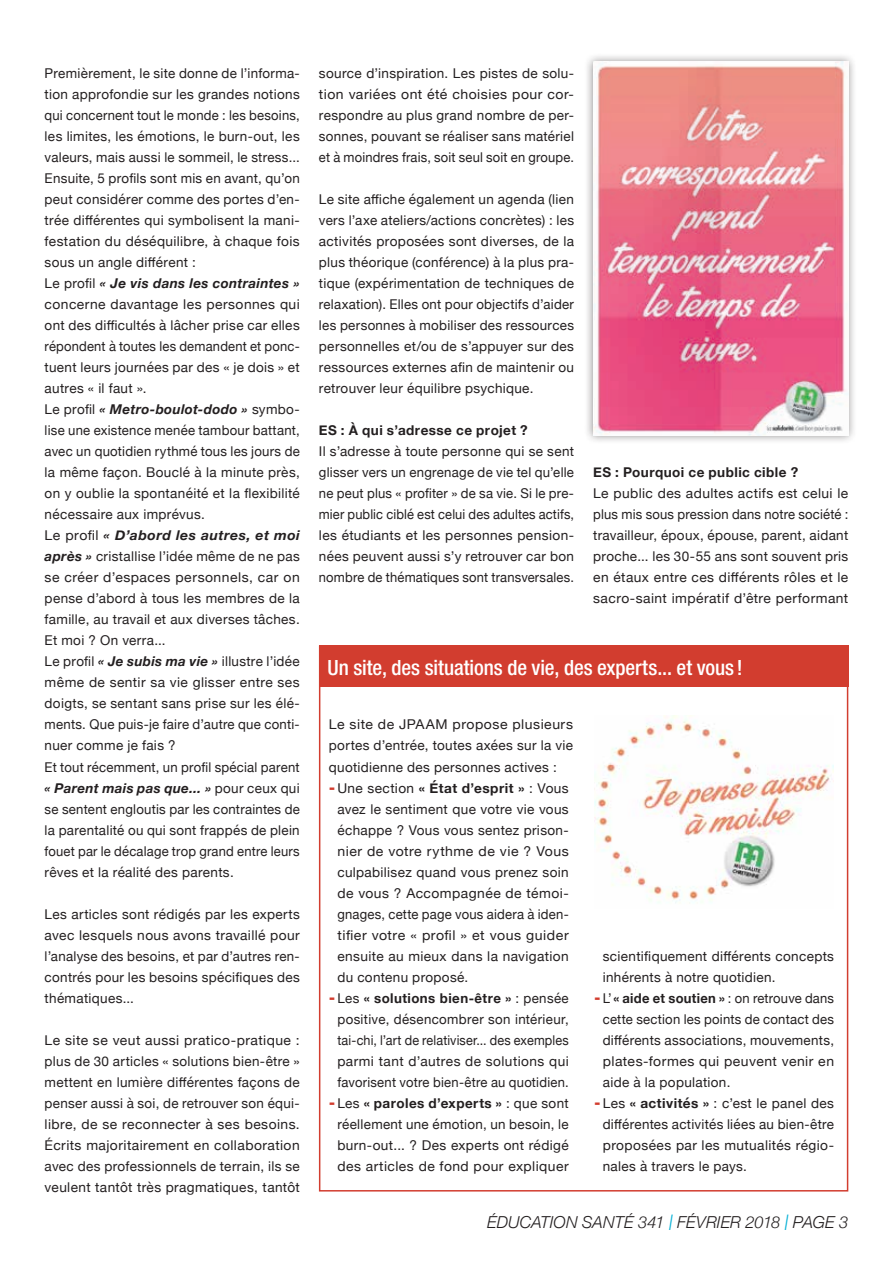
<style>
.page{position:relative;width:893px;height:1263px;background:#fff}
.page>*{position:absolute;margin:0;border:0;box-sizing:border-box;transform-origin:0 0}
.t1{font:33px "The Sans";color:#d23d2f;scale:.6 1}
.t2{font:500 condensed 21px "Helvetica Neue";letter-spacing:-.005em;color:#fff}
.t3{font:italic 300 16.5px "Helvetica Neue";letter-spacing:.005em;color:#231f20}
.t4{font:13.5px/21px "Helvetica Neue";letter-spacing:.025em;color:#231f20;text-align:justify}
.t5{font:13.5px/21px "Helvetica Neue";letter-spacing:.025em;color:#231f20;text-align:justify;scale:.96 1}
.t6{font:13.5px/21px "Helvetica Neue";letter-spacing:.025em;color:#231f20;text-align:justify;scale:1.04 1}
.t7{font:700 13.5px "Helvetica Neue";letter-spacing:.03em;color:#231f20}
.s1{font-weight:700;font-style:italic}
.s2{font-weight:700}
.s3{font-size:21.45px;color:#06b0d5}
</style>
<div class="page">
<div style="left:319px;top:645px;width:529px;height:42px;background:#d23d2f"></div>
<img style="left:594px;top:715px;width:240px;height:188px">
<div style="left:584px;top:52px;width:273px;height:393px;background:#231f20;opacity:.5"></div>
<img style="left:593px;top:61px;width:255px;height:374px">
<p class="t4" style="left:45px;top:64px;width:257px;text-align:left">Premièrement, le site donne de l’informa&shy;tion approfondie sur les grandes notions qui concernent tout le monde : les besoins, les limites, les émotions, le burn-out, les valeurs, mais aussi le sommeil, le stress...<br>Ensuite, 5 profils sont mis en avant, qu’on peut considérer comme des portes d’en&shy;trée différentes qui symbolisent la mani&shy;festation du déséquilibre, à chaque fois sous un angle différent :<br>Le profil <span class="s1">« Je vis dans les contraintes » </span>concerne davantage les personnes qui ont des difficultés à lâcher prise car elles répondent à toutes les demandent et ponc&shy;tuent leurs journées par des « je dois » et autres « il faut ».<br>Le profil <span class="s1">« Metro-boulot-dodo »</span> symbo&shy;lise une existence menée tambour battant, avec un quotidien rythmé tous les jours de la même façon. Bouclé à la minute près, on y oublie la spontanéité et la flexibilité nécessaire aux imprévus.<br>Le profil <span class="s1">« D’abord les autres, et moi après »</span> cristallise l’idée même de ne pas se créer d’espaces personnels, car on pense d’abord à tous les membres de la famille, au travail et aux diverses tâches.<br>Et moi ? On verra...<br>Le profil <span class="s1">« Je subis ma vie »</span> illustre l’idée même de sentir sa vie glisser entre ses doigts, se sentant sans prise sur les élé&shy;ments. Que puis-je faire d’autre que conti&shy;nuer comme je fais ?<br>Et tout récemment, un profil spécial parent <span class="s1">« Parent mais pas que... »</span> pour ceux qui se sentent engloutis par les contraintes de la parentalité ou qui sont frappés de plein fouet par le décalage trop grand entre leurs rêves et la réalité des parents.</p>
<p class="t4" style="left:45px;top:904px;width:257px">Les articles sont rédigés par les experts avec lesquels nous avons travaillé pour l’analyse des besoins, et par d’autres ren&shy;contrés pour les besoins spécifiques des thématiques...</p>
<p class="t4" style="left:45px;top:1030px;width:257px">Le site se veut aussi pratico-pratique : plus de 30 articles « solutions bien-être » mettent en lumière différentes façons de penser aussi à soi, de retrouver son équi&shy;libre, de se reconnecter à ses besoins.<br>Écrits majoritairement en collaboration avec des professionnels de terrain, ils se veulent tantôt très pragmatiques, tantôt</p>
<p class="t4" style="left:319px;top:64px;width:257px">source d’inspiration. Les pistes de solu&shy;tion variées ont été choisies pour cor&shy;respondre au plus grand nombre de per&shy;sonnes, pouvant se réaliser sans matériel et à moindres frais, soit seul soit en groupe.</p>
<p class="t4" style="left:319px;top:190px;width:257px">Le site affiche également un agenda (lien vers l’axe ateliers/actions concrètes) : les activités proposées sont diverses, de la plus théorique (conférence) à la plus pra&shy;tique (expérimentation de techniques de relaxation). Elles ont pour objectifs d’aider les personnes à mobiliser des ressources personnelles et/ou de s’appuyer sur des ressources externes afin de maintenir ou retrouver leur équilibre psychique.</p>
<p class="t7" style="left:319px;top:420px;width:210px">ES : À qui s’adresse ce projet ?</p>
<p class="t4" style="left:319px;top:442px;width:257px">Il s’adresse à toute personne qui se sent glisser vers un engrenage de vie tel qu’elle ne peut plus « profiter » de sa vie. Si le pre&shy;mier public ciblé est celui des adultes actifs, les étudiants et les personnes pension&shy;nées peuvent aussi s’y retrouver car bon nombre de thématiques sont transversales.</p>
<p class="t7" style="left:593px;top:462px;width:206px">ES : Pourquoi ce public cible ?</p>
<p class="t4" style="left:593px;top:484px;width:257px">Le public des adultes actifs est celui le plus mis sous pression dans notre société : travailleur, époux, épouse, parent, aidant proche... les 30-55 ans sont souvent pris en étaux entre ces différents rôles et le sacro-saint impératif d’être performant</p>
<h2 class="t2" style="left:327px;top:654px;width:417px">Un site, des situations de vie, des experts... et vous !</h2>
<p class="t6" style="left:329px;top:715px;width:236px">Le site de JPAAM propose plusieurs portes d’entrée, toutes axées sur la vie quotidienne des personnes actives :</p>
<h1 class="t1" style="left:329px;top:758px;width:12px">-</h1>
<p class="t4" style="left:337px;top:778px;width:233px">Une section <span class="s2">« État d’esprit »</span> : Vous avez le sentiment que votre vie vous échappe ? Vous vous sentez prison&shy;nier de votre rythme de vie ? Vous culpabilisez quand vous prenez soin de vous ? Accompagnée de témoi&shy;gnages, cette page vous aidera à iden&shy;tifier votre « profil » et vous guider ensuite au mieux dans la navigation du contenu proposé.</p>
<h1 class="t1" style="left:329px;top:968px;width:12px">-</h1>
<p class="t4" style="left:337px;top:988px;width:233px">Les <span class="s2">« solutions bien-être »</span> : pensée positive, désencombrer son intérieur, tai-chi, l’art de relativiser... des exemples parmi tant d’autres de solutions qui favorisent votre bien-être au quotidien.</p>
<h1 class="t1" style="left:329px;top:1073px;width:12px">-</h1>
<p class="t4" style="left:337px;top:1093px;width:233px">Les <span class="s2">« paroles d’experts »</span> : que sont réellement une émotion, un besoin, le burn-out... ? Des experts ont rédigé des articles de fond pour expliquer</p>
<p class="t4" style="left:603px;top:946px;width:233px">scientifiquement différents concepts inhérents à notre quotidien.</p>
<h1 class="t1" style="left:594px;top:968px;width:12px">-</h1>
<p class="t5" style="left:603px;top:988px;width:242px">L’ <span class="s2">« aide et soutien »</span> : on retrouve dans cette section les points de contact des différents associations, mouvements, plates-formes qui peuvent venir en aide à la population.</p>
<h1 class="t1" style="left:594px;top:1073px;width:12px">-</h1>
<p class="t4" style="left:603px;top:1093px;width:233px">Les <span class="s2">« activités »</span> : c’est le panel des différentes activités liées au bien-être proposées par les mutualités régio&shy;nales à travers le pays.</p>
<p class="t3" style="left:487px;top:1209px;width:363px">ÉDUCATION SANTÉ 341 <span class="s3">I</span> FÉVRIER 2018 <span class="s3">I</span> PAGE 3</p>
</div>
